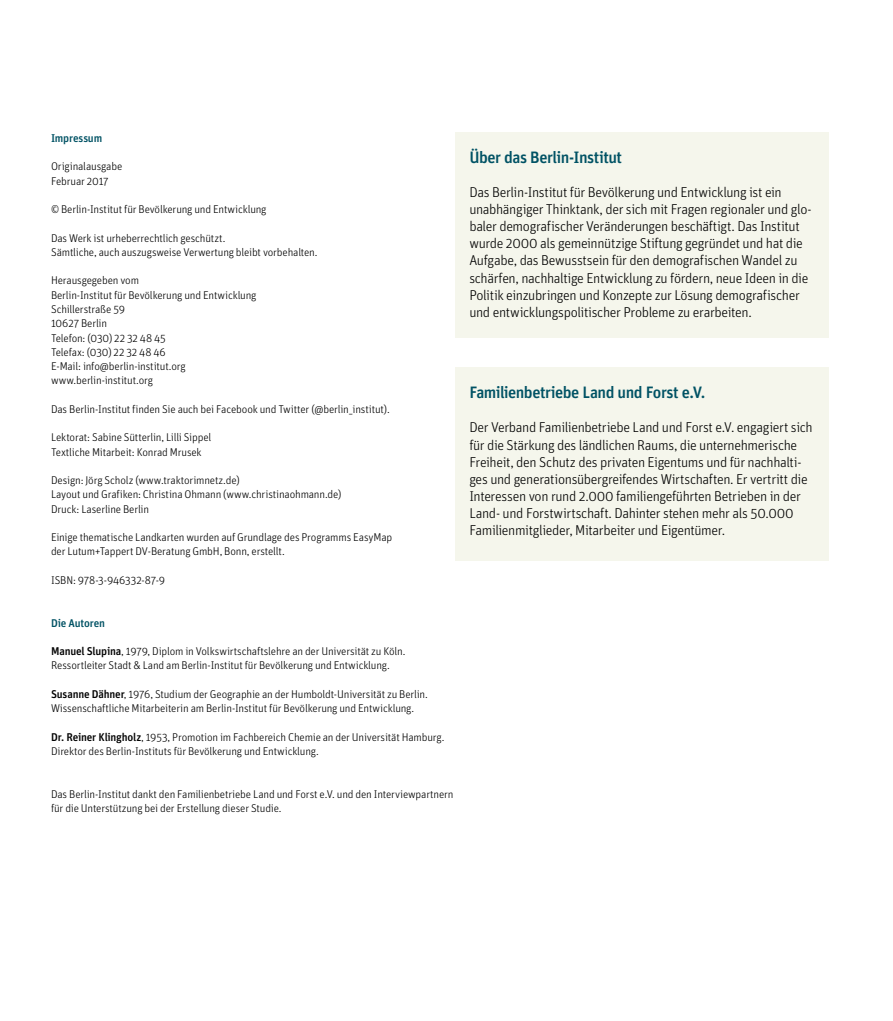
<style>
.page{position:relative;width:893px;height:1021px;background:#fff}
.page>*{position:absolute;margin:0;border:0;box-sizing:border-box;transform-origin:0 0}
.t1{font:500 16.5px "Unit OT";letter-spacing:-.03em;color:#005264}
.t2{font:300 14.25px/17.1px "Unit OT";letter-spacing:-.025em;color:#000}
.t3{font:300 11.25px/14.2px "Unit OT";letter-spacing:-.015em;color:#000}
.t4{font:500 11.25px "Unit OT";letter-spacing:-.015em;color:#005264}
.s1{font-weight:500}
</style>
<div class="page">
<div style="left:455px;top:133px;width:374px;height:205px;background:#f5f6ec"></div>
<div style="left:455px;top:367px;width:374px;height:193px;background:#f5f6ec"></div>
<p class="t4" style="left:51px;top:131px;width:53px">Impressum</p>
<p class="t3" style="left:51px;top:159px;width:73px">Originalausgabe<br>Februar 2017</p>
<p class="t3" style="left:51px;top:202px;width:217px">© Berlin-Institut für Bevölkerung und Entwicklung</p>
<p class="t3" style="left:51px;top:231px;width:268px">Das Werk ist urheberrechtlich geschützt.<br>Sämtliche, auch auszugsweise Verwertung bleibt vorbehalten.</p>
<p class="t3" style="left:51px;top:273px;width:207px">Herausgegeben vom<br>Berlin-Institut für Bevölkerung und Entwicklung<br>Schillerstraße 59<br>10627 Berlin<br>Telefon: (030) 22 32 48 45<br>Telefax: (030) 22 32 48 46<br>E-Mail: info@berlin-institut.org www.berlin-institut.org</p>
<p class="t3" style="left:51px;top:402px;width:340px">Das Berlin-Institut finden Sie auch bei Facebook und Twitter (@berlin_institut).</p>
<p class="t3" style="left:51px;top:430px;width:162px">Lektorat: Sabine Sütterlin, Lilli Sippel<br>Textliche Mitarbeit: Konrad Mrusek</p>
<p class="t3" style="left:51px;top:473px;width:292px">Design: Jörg Scholz (www.traktorimnetz.de)<br>Layout und Grafiken: Christina Ohmann (www.christinaohmann.de)<br>Druck: Laserline Berlin</p>
<p class="t3" style="left:51px;top:530px;width:343px">Einige thematische Landkarten wurden auf Grundlage des Programms EasyMap der Lutum+Tappert DV-Beratung GmbH, Bonn, erstellt.</p>
<p class="t3" style="left:51px;top:573px;width:116px">ISBN: 978-3-946332-87-9</p>
<p class="t4" style="left:51px;top:615px;width:56px">Die Autoren</p>
<p class="t3" style="left:51px;top:644px;width:356px"><span class="s1">Manuel Slupina</span>, 1979, Diplom in Volkswirtschaftslehre an der Universität zu Köln.<br>Ressortleiter Stadt &amp; Land am Berlin-Institut für Bevölkerung und Entwicklung.</p>
<p class="t3" style="left:51px;top:687px;width:378px"><span class="s1">Susanne Dähner</span>, 1976, Studium der Geographie an der Humboldt-Universität zu Berlin.<br>Wissenschaftliche Mitarbeiterin am Berlin-Institut für Bevölkerung und Entwicklung.</p>
<p class="t3" style="left:51px;top:729px;width:395px"><span class="s1">Dr. Reiner Klingholz</span>, 1953, Promotion im Fachbereich Chemie an der Universität Hamburg.<br>Direktor des Berlin-Instituts für Bevölkerung und Entwicklung.</p>
<p class="t3" style="left:51px;top:786px;width:404px">Das Berlin-Institut dankt den Familienbetriebe Land und Forst e.V. und den Interviewpartnern für die Unterstützung bei der Erstellung dieser Studie.</p>
<h1 class="t1" style="left:469px;top:146px;width:154px">Über das Berlin-Institut</h1>
<p class="t2" style="left:469px;top:183px;width:344px">Das Berlin-Institut für Bevölkerung und Entwicklung ist ein unabhängiger Thinktank, der sich mit Fragen regionaler und glo&shy;baler demografischer Veränderungen beschäftigt. Das Institut wurde 2000 als gemeinnützige Stiftung gegründet und hat die Aufgabe, das Bewusstsein für den demografischen Wandel zu schärfen, nachhaltige Entwicklung zu fördern, neue Ideen in die Politik einzubringen und Konzepte zur Lösung demografischer und entwicklungspolitischer Probleme zu erarbeiten.</p>
<h1 class="t1" style="left:469px;top:382px;width:238px">Familienbetriebe Land und Forst e.V.</h1>
<p class="t2" style="left:469px;top:419px;width:345px">Der Verband Familienbetriebe Land und Forst e.V. engagiert sich für die Stärkung des ländlichen Raums, die unternehmerische Freiheit, den Schutz des privaten Eigentums und für nachhalti&shy;ges und generationsübergreifendes Wirtschaften. Er vertritt die Interessen von rund 2.000 familiengeführten Betrieben in der Land- und Forstwirtschaft. Dahinter stehen mehr als 50.000<br>Familienmitglieder, Mitarbeiter und Eigentümer.</p>
</div>
